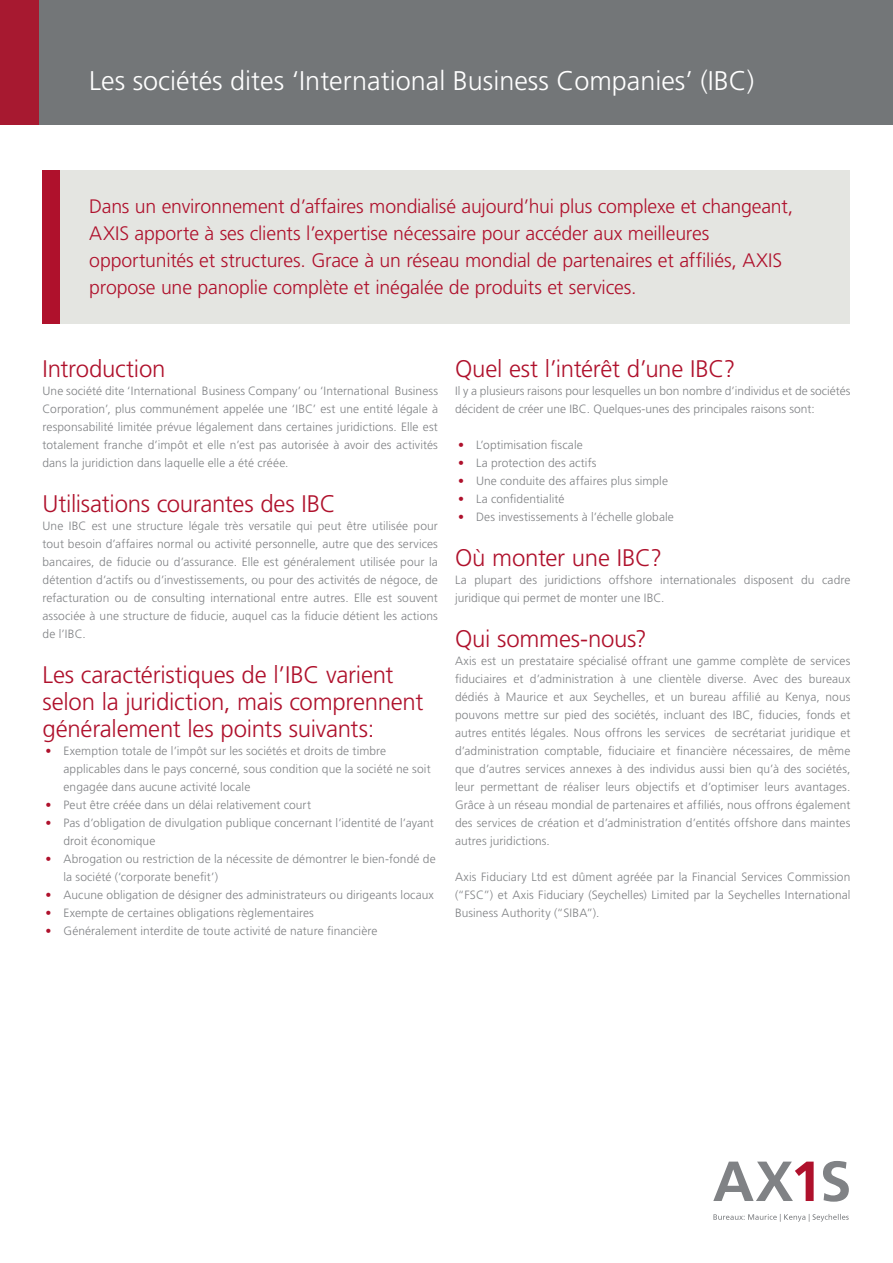
<style>
.page{position:relative;width:893px;height:1263px;background:#fff}
.page>*{position:absolute;margin:0;border:0;box-sizing:border-box;transform-origin:0 0}
.t1{font:300 27px "Frutiger LT Std";color:#fff}
.t2{font:300 24px/27px "Frutiger LT Std";letter-spacing:-.01em;color:#af112c}
.t3{font:300 19.5px/27px "Frutiger LT Std";letter-spacing:-.01em;color:#af112c}
.t4{font:300 12px/18px "Frutiger LT Std";letter-spacing:.005em;color:#808285}
.s1{color:#af112c}
</style>
<div class="page">
<div style="left:0;top:0;width:893px;height:125px;background:#737678"></div>
<div style="left:0;top:0;width:38px;height:125px;background:#a71930"></div>
<svg style="left:713px;top:1161px;width:101px;height:40px"></svg>
<svg style="left:823px;top:1161px;width:26px;height:41px"></svg>
<svg style="left:713px;top:1214px;width:136px;height:8px"></svg>
<div style="left:43px;top:170px;width:807px;height:153px;background:#e4e5e1"></div>
<div style="left:43px;top:170px;width:17px;height:153px;background:#af112c"></div>
<h1 class="t1" style="left:89px;top:65px;width:667px">Les sociétés dites ‘International Business Companies’ (IBC)</h1>
<p class="t3" style="left:89px;top:193px;width:705px">Dans un environnement d’affaires mondialisé aujourd’hui plus complexe et changeant, AXIS apporte à ses clients l’expertise nécessaire pour accéder aux meilleures opportunités et structures. Grace à un réseau mondial de partenaires et affiliés, AXIS propose une panoplie complète et inégalée de produits et services.</p>
<h2 class="t2" style="left:43px;top:356px;width:124px">Introduction</h2>
<p class="t4" style="left:43px;top:382px;width:397px;text-align:justify">Une société dite ‘International Business Company’ ou ‘International Business Corporation’, plus communément appelée une ‘IBC’ est une entité légale à responsabilité limitée prévue légalement dans certaines juridictions. Elle est totalement franche d’impôt et elle n’est pas autorisée à avoir des activités dans la juridiction dans laquelle elle a été créée.</p>
<h2 class="t2" style="left:43px;top:491px;width:295px">Utilisations courantes des IBC</h2>
<p class="t4" style="left:43px;top:517px;width:397px;text-align:justify">Une IBC est une structure légale très versatile qui peut être utilisée pour tout besoin d’affaires normal ou activité personnelle, autre que des services bancaires, de fiducie ou d’assurance. Elle est généralement utilisée pour la détention d’actifs ou d’investissements, ou pour des activités de négoce, de refacturation ou de consulting international entre autres. Elle est souvent associée à une structure de fiducie, auquel cas la fiducie détient les actions de l’IBC.</p>
<h2 class="t2" style="left:43px;top:662px;width:382px">Les caractéristiques de l’IBC varient selon la juridiction, mais comprennent généralement les points suivants:</h2>
<p class="t4" style="left:64px;top:742px;width:369px;text-indent:-18px"><span class="s1">•</span> Exemption totale de l’impôt sur les sociétés et droits de timbre applicables dans le pays concerné, sous condition que la société ne soit engagée dans aucune activité locale</p>
<p class="t4" style="left:46px;top:796px;width:267px"><span class="s1">•</span> Peut être créée dans un délai relativement court</p>
<p class="t4" style="left:64px;top:814px;width:372px;text-indent:-18px"><span class="s1">•</span> Pas d’obligation de divulgation publique concernant l’identité de l’ayant droit économique</p>
<p class="t4" style="left:64px;top:850px;width:374px;text-indent:-18px"><span class="s1">•</span> Abrogation ou restriction de la nécessite de démontrer le bien-fondé de la société (‘corporate benefit’)</p>
<p class="t4" style="left:46px;top:886px;width:390px"><span class="s1">•</span> Aucune obligation de désigner des administrateurs ou dirigeants locaux</p>
<p class="t4" style="left:46px;top:904px;width:270px"><span class="s1">•</span> Exempte de certaines obligations règlementaires</p>
<p class="t4" style="left:46px;top:922px;width:333px"><span class="s1">•</span> Généralement interdite de toute activité de nature financière</p>
<h2 class="t2" style="left:455px;top:356px;width:282px">Quel est l’intérêt d’une IBC?</h2>
<p class="t4" style="left:455px;top:382px;width:397px">Il y a plusieurs raisons pour lesquelles un bon nombre d’individus et de sociétés décident de créer une IBC. Quelques-unes des principales raisons sont:</p>
<p class="t4" style="left:458px;top:436px;width:126px"><span class="s1">•</span> L’optimisation fiscale</p>
<p class="t4" style="left:458px;top:454px;width:140px"><span class="s1">•</span> La protection des actifs</p>
<p class="t4" style="left:458px;top:472px;width:212px"><span class="s1">•</span> Une conduite des affaires plus simple</p>
<p class="t4" style="left:458px;top:490px;width:108px"><span class="s1">•</span> La confidentialité</p>
<p class="t4" style="left:458px;top:508px;width:217px"><span class="s1">•</span> Des investissements à l’échelle globale</p>
<h2 class="t2" style="left:455px;top:545px;width:209px">Où monter une IBC?</h2>
<p class="t4" style="left:455px;top:571px;width:397px">La plupart des juridictions offshore internationales disposent du cadre juridique qui permet de monter une IBC.</p>
<h2 class="t2" style="left:455px;top:626px;width:193px">Qui sommes-nous?</h2>
<p class="t4" style="left:455px;top:652px;width:397px;text-align:justify">Axis est un prestataire spécialisé offrant une gamme complète de services fiduciaires et d’administration à une clientèle diverse. Avec des bureaux dédiés à Maurice et aux Seychelles, et un bureau affilié au Kenya, nous pouvons mettre sur pied des sociétés, incluant des IBC, fiducies, fonds et autres entités légales. Nous offrons les services de secrétariat juridique et d’administration comptable, fiduciaire et financière nécessaires, de même que d’autres services annexes à des individus aussi bien qu’à des sociétés, leur permettant de réaliser leurs objectifs et d’optimiser leurs avantages.<br>Grâce à un réseau mondial de partenaires et affiliés, nous offrons également des services de création et d’administration d’entités offshore dans maintes autres juridictions.</p>
<p class="t4" style="left:455px;top:868px;width:397px;text-align:justify">Axis Fiduciary Ltd est dûment agréée par la Financial Services Commission (“FSC”) et Axis Fiduciary (Seychelles) Limited par la Seychelles International Business Authority (“SIBA”).</p>
</div>
